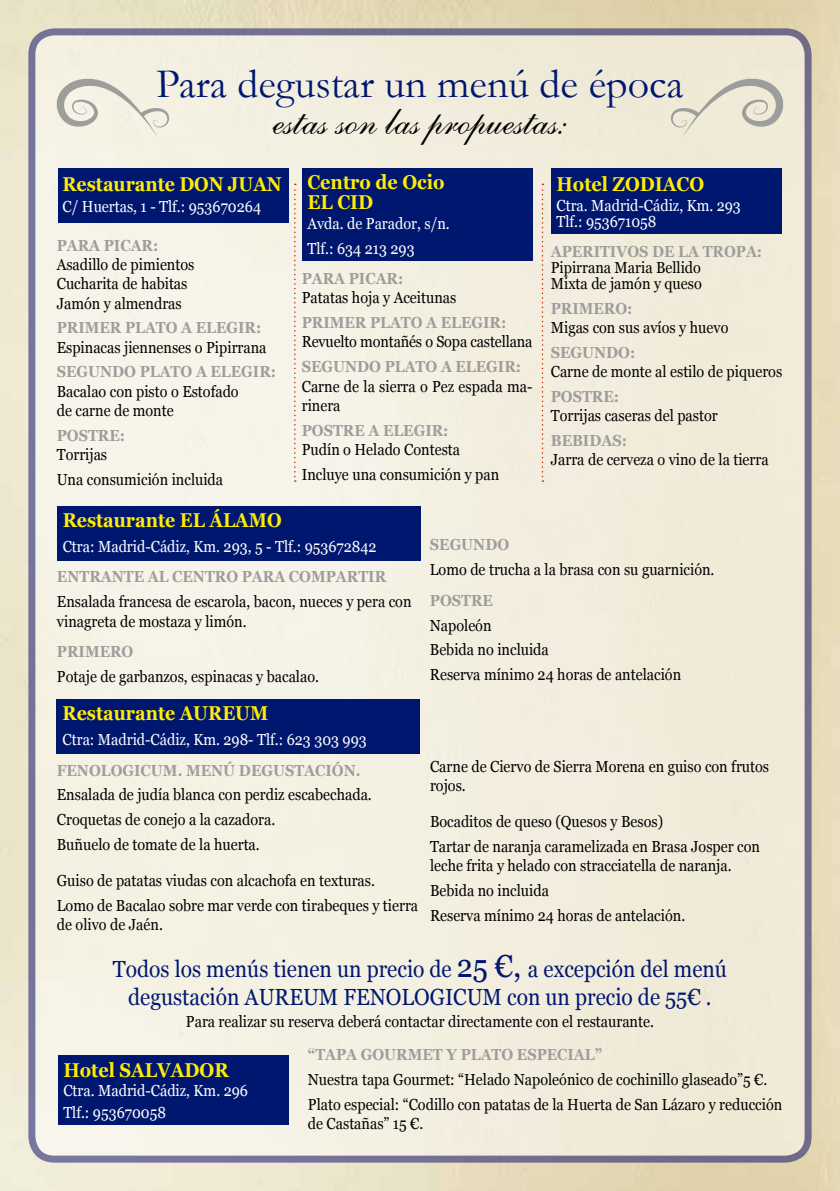
<style>
.page{position:relative;width:840px;height:1191px;background:#fff}
.page>*{position:absolute;margin:0;border:0;box-sizing:border-box;transform-origin:0 0}
.t1{font:42px "Garamond";color:#001770}
.t2{font:41.2px "Shelley Allegro BT";color:#000}
.t3{font:23.4px/28px "Georgia";color:#001770;text-align:center;scale:.9 1}
.t4{font:700 20px "Georgia";color:#ffed00;scale:.89 1}
.t5{font:700 20px/20px "Georgia";color:#ffed00;scale:.9 1}
.t6{font:16px/24.8px "Georgia";color:#000;scale:.9 1}
.t7{font:700 16px "Georgia";color:#9d9d9c;scale:.9 1}
.t8{font:16px/24.8px "Georgia";color:#fff;scale:.9 1}
.t9{font:15.8px/15.8px "Georgia";color:#000;scale:.91 1}
.s1{font-size:31.8px}
</style>
<div class="page">
<img style="left:0;top:0;width:839px;height:1191px">
<div style="left:32px;top:32px;width:775px;height:1127px;background:#f3efe0;border-radius:23px"></div>
<div style="left:28px;top:28px;width:783px;height:1134px;border:7px solid #006;border-radius:23px"></div>
<div style="left:58px;top:168px;width:230px;height:55px;background:#001770"></div>
<div style="left:301px;top:168px;width:231px;height:92px;background:#001770"></div>
<svg style="left:56px;top:78px;width:113px;height:58px"></svg>
<svg style="left:670px;top:76px;width:115px;height:62px"></svg>
<svg style="left:294px;top:184px;width:2px;height:298px"></svg>
<svg style="left:541px;top:184px;width:2px;height:298px"></svg>
<div style="left:550px;top:168px;width:231px;height:65px;background:#001770"></div>
<div style="left:58px;top:1055px;width:230px;height:70px;background:#001770"></div>
<div style="left:57px;top:506px;width:363px;height:55px;background:#001770"></div>
<div style="left:57px;top:699px;width:363px;height:55px;background:#001770"></div>
<h1 class="t1" style="left:156px;top:59px;width:528px">Para degustar un menú de época</h1>
<h2 class="t2" style="left:272px;top:95px;width:296px">estas son las propuestas:</h2>
<p class="t5" style="left:307px;top:171px;width:154px">Centro de Ocio<br>EL CID</p>
<p class="t8" style="left:307px;top:210px;width:160px">Avda. de Parador, s/n.<br>Tlf.: 634 213 293</p>
<p class="t7" style="left:301px;top:266px;width:114px">PARA PICAR:</p>
<p class="t6" style="left:301px;top:285px;width:173px">Patatas hoja y Aceitunas</p>
<p class="t7" style="left:301px;top:311px;width:229px">PRIMER PLATO A ELEGIR:</p>
<p class="t6" style="left:301px;top:329px;width:258px">Revuelto montañés o Sopa castellana</p>
<p class="t7" style="left:301px;top:355px;width:245px">SEGUNDO PLATO A ELEGIR:</p>
<p class="t6" style="left:301px;top:376px;width:258px;line-height:19.2px">Carne de la sierra o Pez espada ma&shy;rinera</p>
<p class="t7" style="left:301px;top:418px;width:164px">POSTRE A ELEGIR:</p>
<p class="t6" style="left:301px;top:436px;width:221px">Pudín o Helado Contesta<br>Incluye una consumición y pan</p>
<p class="t5" style="left:556px;top:173px;width:165px">Hotel ZODIACO</p>
<p class="t8" style="left:556px;top:196px;width:206px;line-height:16px">Ctra. Madrid-Cádiz, Km. 293<br>Tlf.: 953671058</p>
<p class="t7" style="left:550px;top:239px;width:236px">APERITIVOS DE LA TROPA:</p>
<p class="t9" style="left:550px;top:259px;width:167px">Pipirrana Maria Bellido<br>Mixta de jamón y queso</p>
<p class="t7" style="left:550px;top:296px;width:92px">PRIMERO:</p>
<p class="t6" style="left:550px;top:314px;width:199px">Migas con sus avíos y huevo</p>
<p class="t7" style="left:550px;top:340px;width:95px">SEGUNDO:</p>
<p class="t6" style="left:550px;top:358px;width:258px">Carne de monte al estilo de piqueros</p>
<p class="t7" style="left:550px;top:384px;width:77px">POSTRE:</p>
<p class="t6" style="left:550px;top:402px;width:187px">Torrijas caseras del pastor</p>
<p class="t7" style="left:550px;top:428px;width:86px">BEBIDAS:</p>
<p class="t6" style="left:550px;top:446px;width:243px">Jarra de cerveza o vino de la tierra</p>
<p class="t4" style="left:62px;top:169px;width:248px">Restaurante DON JUAN</p>
<p class="t8" style="left:62px;top:194px;width:222px">C/ Huertas, 1 - Tlf.: 953670264</p>
<p class="t7" style="left:57px;top:233px;width:114px">PARA PICAR:</p>
<p class="t6" style="left:57px;top:254px;width:154px;line-height:19.2px">Asadillo de pimientos<br>Cucharita de habitas<br>Jamón y almendras</p>
<p class="t7" style="left:57px;top:316px;width:229px">PRIMER PLATO A ELEGIR:</p>
<p class="t6" style="left:57px;top:334px;width:234px">Espinacas jiennenses o Pipirrana</p>
<p class="t7" style="left:57px;top:360px;width:245px">SEGUNDO PLATO A ELEGIR:</p>
<p class="t6" style="left:57px;top:381px;width:203px;line-height:19.2px">Bacalao con pisto o Estofado de carne de monte</p>
<p class="t7" style="left:57px;top:423px;width:77px">POSTRE:</p>
<p class="t6" style="left:57px;top:441px;width:186px">Torrijas<br>Una consumición incluida</p>
<p class="t4" style="left:63px;top:505px;width:247px">Restaurante EL ÁLAMO</p>
<p class="t8" style="left:63px;top:533px;width:350px">Ctra: Madrid-Cádiz, Km. 293, 5 - Tlf.: 953672842</p>
<p class="t7" style="left:57px;top:565px;width:367px">ENTRANTE AL CENTRO PARA COMPARTIR</p>
<p class="t6" style="left:57px;top:591px;width:395px;line-height:19.2px">Ensalada francesa de escarola, bacon, nueces y pera con vinagreta de mostaza y limón.</p>
<p class="t7" style="left:57px;top:639px;width:86px">PRIMERO</p>
<p class="t6" style="left:57px;top:663px;width:292px">Potaje de garbanzos, espinacas y bacalao.</p>
<p class="t4" style="left:62px;top:698px;width:232px">Restaurante AUREUM</p>
<p class="t8" style="left:62px;top:726px;width:339px">Ctra: Madrid-Cádiz, Km. 298- Tlf.: 623 303 993</p>
<p class="t7" style="left:57px;top:758px;width:339px">FENOLOGICUM. MENÚ DEGUSTACIÓN.</p>
<p class="t6" style="left:57px;top:782px;width:351px">Ensalada de judía blanca con perdiz escabechada.<br>Croquetas de conejo a la cazadora.<br>Buñuelo de tomate de la huerta.</p>
<p class="t6" style="left:57px;top:867px;width:403px">Guiso de patatas viudas con alcachofa en texturas.<br>Lomo de Bacalao sobre mar verde con tirabeques y tierra</p>
<p class="t6" style="left:57px;top:912px;width:119px">de olivo de Jaén.</p>
<p class="t7" style="left:429px;top:532px;width:90px">SEGUNDO</p>
<p class="t6" style="left:429px;top:556px;width:317px">Lomo de trucha a la brasa con su guarnición.</p>
<p class="t7" style="left:429px;top:588px;width:71px">POSTRE</p>
<p class="t6" style="left:429px;top:612px;width:280px">Napoleón<br>Bebida no incluida<br>Reserva mínimo 24 horas de antelación</p>
<p class="t6" style="left:430px;top:755px;width:378px;line-height:19.2px">Carne de Ciervo de Sierra Morena en guiso con frutos rojos.</p>
<p class="t6" style="left:430px;top:808px;width:368px">Bocaditos de queso (Quesos y Besos)<br>Tartar de naranja caramelizada en Brasa Josper con</p>
<p class="t6" style="left:430px;top:852px;width:336px">leche frita y helado con stracciatella de naranja.<br>Bebida no incluida<br>Reserva mínimo 24 horas de antelación.</p>
<h3 class="t3" style="left:113px;top:953px;width:683px">Todos los menús tienen un precio de <span class="s1">25 €,</span> a excepción del menú degustación AUREUM FENOLOGICUM con un precio de 55€ .</h3>
<p class="t6" style="left:186px;top:1008px;width:521px">Para realizar su reserva deberá contactar directamente con el restaurante.</p>
<p class="t5" style="left:63px;top:1058px;width:185px">Hotel SALVADOR</p>
<p class="t8" style="left:63px;top:1079px;width:206px;line-height:21.6px">Ctra. Madrid-Cádiz, Km. 296<br>Tlf.: 953670058</p>
<p class="t7" style="left:308px;top:1042px;width:328px">“TAPA GOURMET Y PLATO ESPECIAL”</p>
<p class="t6" style="left:308px;top:1066px;width:528px">Nuestra tapa Gourmet: “Helado Napoleónico de cochinillo glaseado”5 €.<br>Plato especial: “Codillo con patatas de la Huerta de San Lázaro y reducción</p>
<p class="t6" style="left:308px;top:1110px;width:130px">de Castañas” 15 €.</p>
</div>
